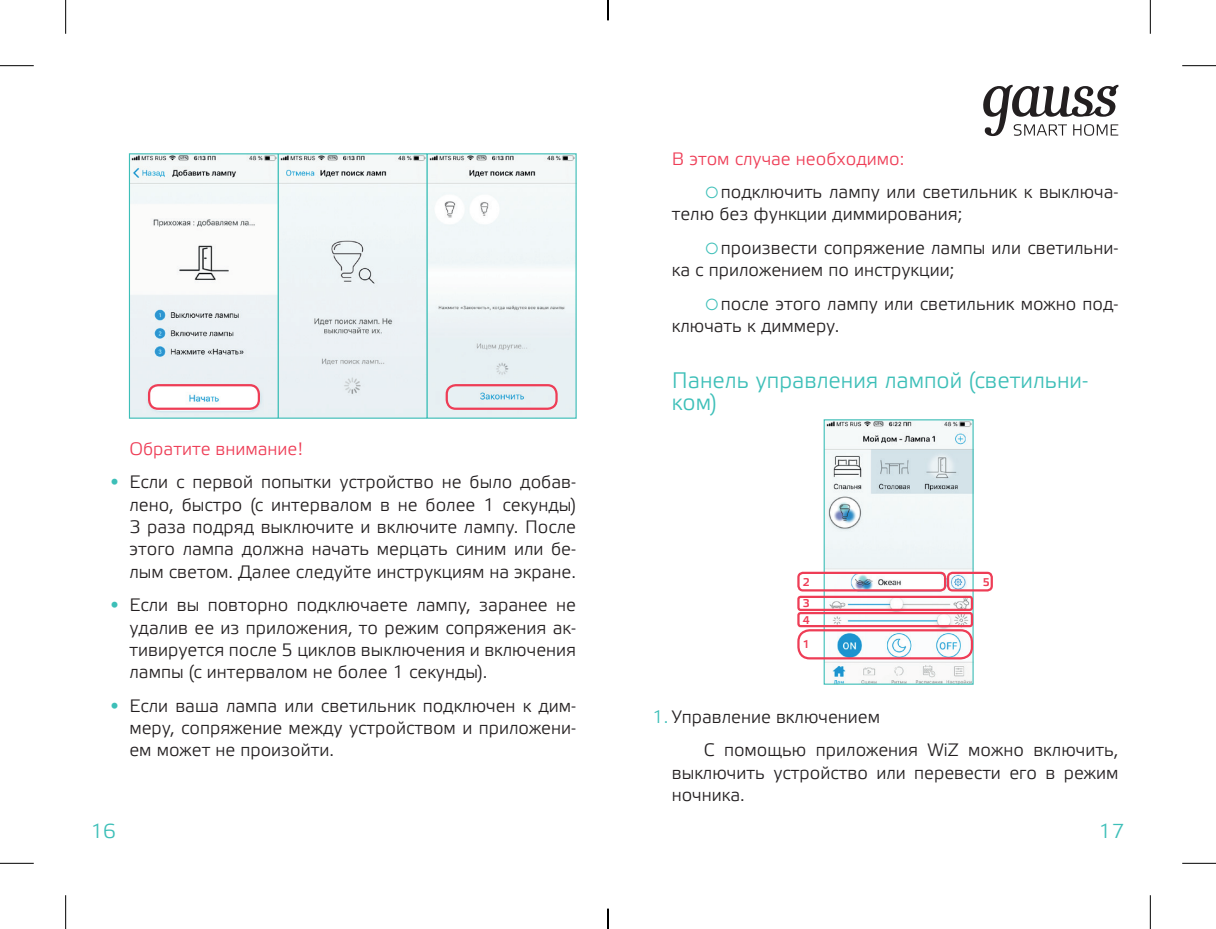
<style>
.page{position:relative;width:1216px;height:929px;background:#fff}
.page>*{position:absolute;margin:0;border:0;box-sizing:border-box;transform-origin:0 0}
.t1{font:22.5px/22.3px "Etelka Light Pro";color:#3dbfb8}
.t2{font:20.25px "Etelka Light Pro";color:#3dbfb8}
.t3{font:18px/22.3px "Etelka Light Pro";color:#231f20}
.t4{font:18px "Etelka Light Pro";color:#ee3d56}
.t5{font:11.25px/24.8px "Etelka Medium Pro";color:#ee3d56}
.s1{font-family:"Arial";font-weight:900;color:#3dbfb8}
.s2{font-family:"Arial";font-weight:700;font-size:27px;color:#3dbfb8}
.s3{color:#3dbfb8}
</style>
<div class="page">
<img style="left:131px;top:155px;width:146px;height:261px">
<div style="left:129px;top:153px;width:150px;height:265px;border:1px solid #3dbfb8"></div>
<div style="left:280px;top:155px;width:146px;height:261px;background:#edf2f5"></div>
<div style="left:278px;top:153px;width:150px;height:265px;border:1px solid #3dbfb8"></div>
<svg style="left:428px;top:155px;width:146px;height:261px;fill:#f0f6f7"></svg>
<div style="left:426px;top:153px;width:150px;height:265px;border:1px solid #3dbfb8"></div>
<div style="left:148px;top:384px;width:112px;height:26px;border:2px solid #ee3d56;border-radius:9px"></div>
<div style="left:445px;top:384px;width:112px;height:26px;border:2px solid #ee3d56;border-radius:9px"></div>
<img style="left:825px;top:421px;width:146px;height:261px">
<div style="left:823px;top:419px;width:150px;height:265px;border:1px solid #3dbfb8"></div>
<div style="left:797px;top:571px;width:149px;height:20px;border:2px solid #ee3d56;border-radius:4px"></div>
<div style="left:947px;top:571px;width:46px;height:20px;border:2px solid #ee3d56;border-radius:4px"></div>
<div style="left:797px;top:612px;width:176px;height:15px;border:2px solid #ee3d56;border-radius:2px"></div>
<div style="left:797px;top:629px;width:176px;height:30px;border:2px solid #ee3d56;border-radius:11px"></div>
<div style="left:797px;top:595px;width:176px;height:16px;border:2px solid #ee3d56;border-radius:2px"></div>
<svg style="left:983px;top:85px;width:135px;height:51px"></svg>
<hr style="left:0;top:65px;width:34px;height:1px;background:#000">
<hr style="left:1182px;top:65px;width:34px;height:1px;background:#000">
<hr style="left:0;top:863px;width:34px;height:1px;background:#000">
<hr style="left:1182px;top:863px;width:34px;height:1px;background:#000">
<hr style="left:65px;top:0;width:1px;height:34px;background:#000">
<hr style="left:65px;top:895px;width:1px;height:34px;background:#000">
<hr style="left:1150px;top:0;width:1px;height:34px;background:#000">
<hr style="left:1150px;top:895px;width:1px;height:34px;background:#000">
<svg style="left:607px;top:0;width:1px;height:20px"></svg>
<svg style="left:607px;top:908px;width:1px;height:21px"></svg>
<p class="t4" style="left:129px;top:439px;width:175px">Обратите внимание!</p>
<p class="t3" style="left:129px;top:472px;width:448px;text-align:justify;text-indent:-19px"><span class="s1">•</span> Если с первой попытки устройство не было добав&shy;лено, быстро (с интервалом в не более 1 секунды)<br>3 раза подряд выключите и включите лампу. После этого лампа должна начать мерцать синим или бе&shy;лым светом. Далее следуйте инструкциям на экране.</p>
<p class="t3" style="left:129px;top:595px;width:448px;text-align:justify;text-indent:-19px"><span class="s1">•</span> Если вы повторно подключаете лампу, заранее не удалив ее из приложения, то режим сопряжения ак&shy;тивируется после 5 циклов выключения и включения лампы (с интервалом не более 1 секунды).</p>
<p class="t3" style="left:129px;top:695px;width:448px;text-align:justify;text-indent:-19px"><span class="s1">•</span> Если ваша лампа или светильник подключен к дим&shy;меру, сопряжение между устройством и приложени&shy;ем может не произойти.</p>
<p class="t4" style="left:672px;top:149px;width:234px">В этом случае необходимо:</p>
<p class="t3" style="left:672px;top:182px;width:448px;text-indent:32px"><span class="s2">○</span>подключить лампу или светильник к выключа&shy;телю без функции диммирования;</p>
<p class="t3" style="left:672px;top:238px;width:448px;text-indent:32px"><span class="s2">○</span>произвести сопряжение лампы или светильни&shy;ка с приложением по инструкции;</p>
<p class="t3" style="left:672px;top:293px;width:448px;text-indent:32px"><span class="s2">○</span>после этого лампу или светильник можно под&shy;ключать к диммеру.</p>
<p class="t1" style="left:672px;top:370px;width:418px">Панель управления лампой (светильни&shy;ком)</p>
<p class="t5" style="left:802px;top:570px;width:9px">2</p>
<p class="t5" style="left:982px;top:570px;width:9px">5</p>
<p class="t5" style="left:802px;top:608px;width:9px">4<br>1</p>
<p class="t5" style="left:802px;top:592px;width:9px">3</p>
<p class="t3" style="left:703px;top:701px;width:416px;line-height:33.5px;text-indent:-51px"><span class="s3">1.</span> Управление включением<br>С помощью приложения WiZ можно включить,</p>
<p class="t3" style="left:672px;top:762px;width:448px">выключить устройство или перевести его в режим ночника.</p>
<p class="t2" style="left:91px;top:820px;width:27px">16</p>
<p class="t2" style="left:1098px;top:820px;width:27px">17</p>
</div>
